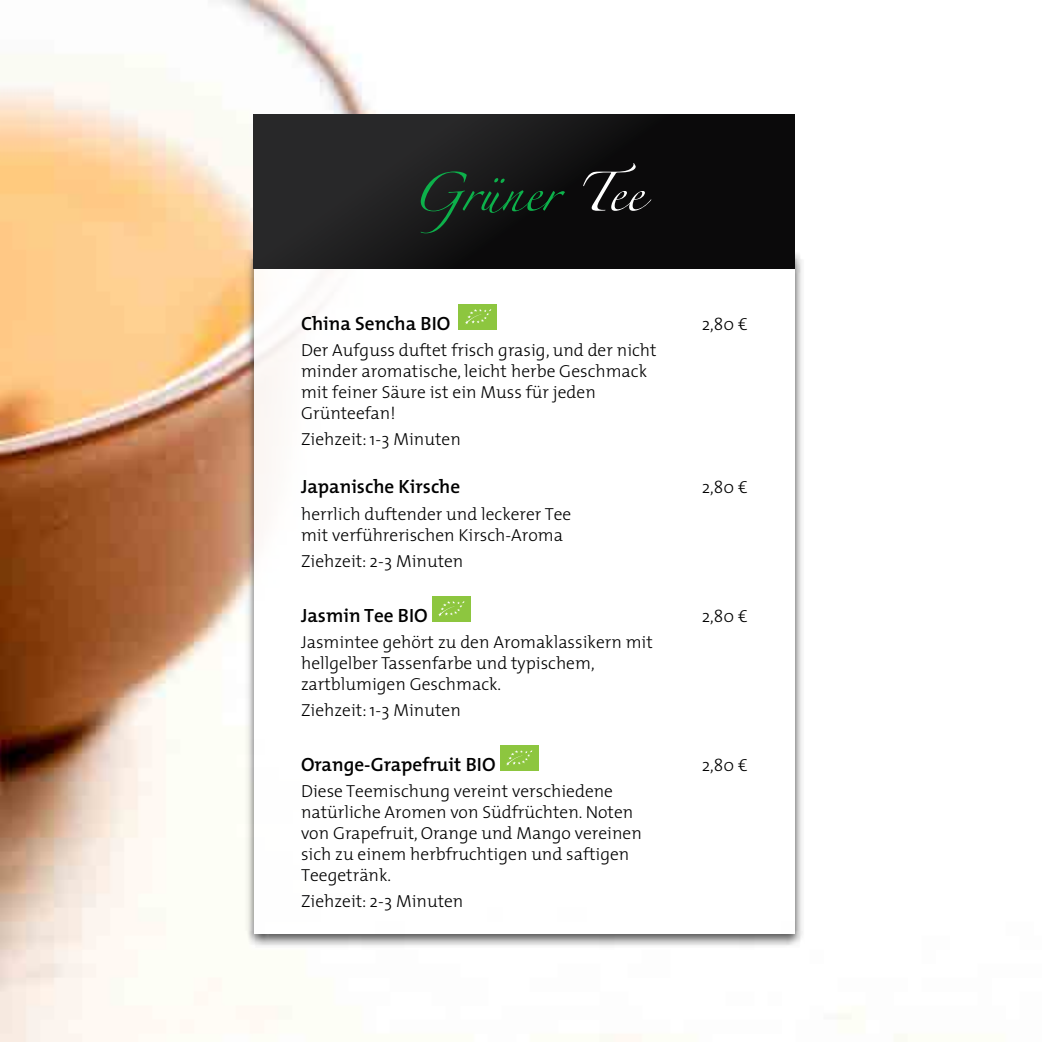
<style>
.page{position:relative;width:1042px;height:1042px;background:#fff}
.page>*{position:absolute;margin:0;border:0;box-sizing:border-box;transform-origin:0 0}
.t1{font:87.5px "Zapfino Extra LT Pro";color:#0db14b}
.t2{font:600 19.25px "The Mix";color:#000}
.t3{font:300 17.5px/21px "The Mix";color:#000}
.s1{color:#fff}
</style>
<div class="page">
<img style="left:0;top:0;width:908px;height:1042px">
<div style="left:244px;top:248px;width:560px;height:700px;background:#000;opacity:.75"></div>
<div style="left:254px;top:253px;width:541px;height:680px;background:#fff"></div>
<div style="left:254px;top:114px;width:541px;height:154px;background:linear-gradient(to right,#29292a,#040304)"></div>
<div style="left:459px;top:304px;width:38px;height:25px;background:#8dc63f"></div>
<svg style="left:465px;top:309px;width:26px;height:15px"></svg>
<div style="left:432px;top:596px;width:38px;height:25px;background:#8dc63f"></div>
<svg style="left:438px;top:601px;width:27px;height:15px"></svg>
<div style="left:500px;top:745px;width:38px;height:26px;background:#8dc63f"></div>
<svg style="left:506px;top:750px;width:27px;height:16px"></svg>
<h1 class="t1" style="left:411px;top:129px;width:233px">Grüner <span class="s1">Tee</span></h1>
<p class="t2" style="left:301px;top:307px;width:151px">China Sencha BIO</p>
<p class="t3" style="left:702px;top:312px;width:47px">2,80 €</p>
<p class="t3" style="left:301px;top:339px;width:357px">Der Aufguss duftet frisch grasig, und der nicht minder aromatische, leicht herbe Geschmack mit feiner Säure ist ein Muss für jeden Grünteefan!</p>
<p class="t3" style="left:301px;top:428px;width:161px">Ziehzeit: 1-3 Minuten</p>
<p class="t2" style="left:301px;top:471px;width:161px">Japanische Kirsche</p>
<p class="t3" style="left:702px;top:476px;width:47px">2,80 €</p>
<p class="t3" style="left:301px;top:503px;width:272px">herrlich duftender und leckerer Tee mit verführerischen Kirsch-Aroma</p>
<p class="t3" style="left:301px;top:550px;width:164px">Ziehzeit: 2-3 Minuten</p>
<p class="t2" style="left:301px;top:599px;width:128px">Jasmin Tee BIO</p>
<p class="t3" style="left:702px;top:604px;width:47px">2,80 €</p>
<p class="t3" style="left:301px;top:631px;width:353px">Jasmintee gehört zu den Aromaklassikern mit hellgelber Tassenfarbe und typischem, zartblumigen Geschmack.</p>
<p class="t3" style="left:301px;top:699px;width:161px">Ziehzeit: 1-3 Minuten</p>
<p class="t2" style="left:301px;top:748px;width:196px">Orange-Grapefruit BIO</p>
<p class="t3" style="left:702px;top:754px;width:47px">2,80 €</p>
<p class="t3" style="left:301px;top:780px;width:342px">Diese Teemischung vereint verschiedene natürliche Aromen von Südfrüchten. Noten von Grapefruit, Orange und Mango vereinen sich zu einem herbfruchtigen und saftigen Teegetränk.</p>
<p class="t3" style="left:301px;top:890px;width:164px">Ziehzeit: 2-3 Minuten</p>
</div>
